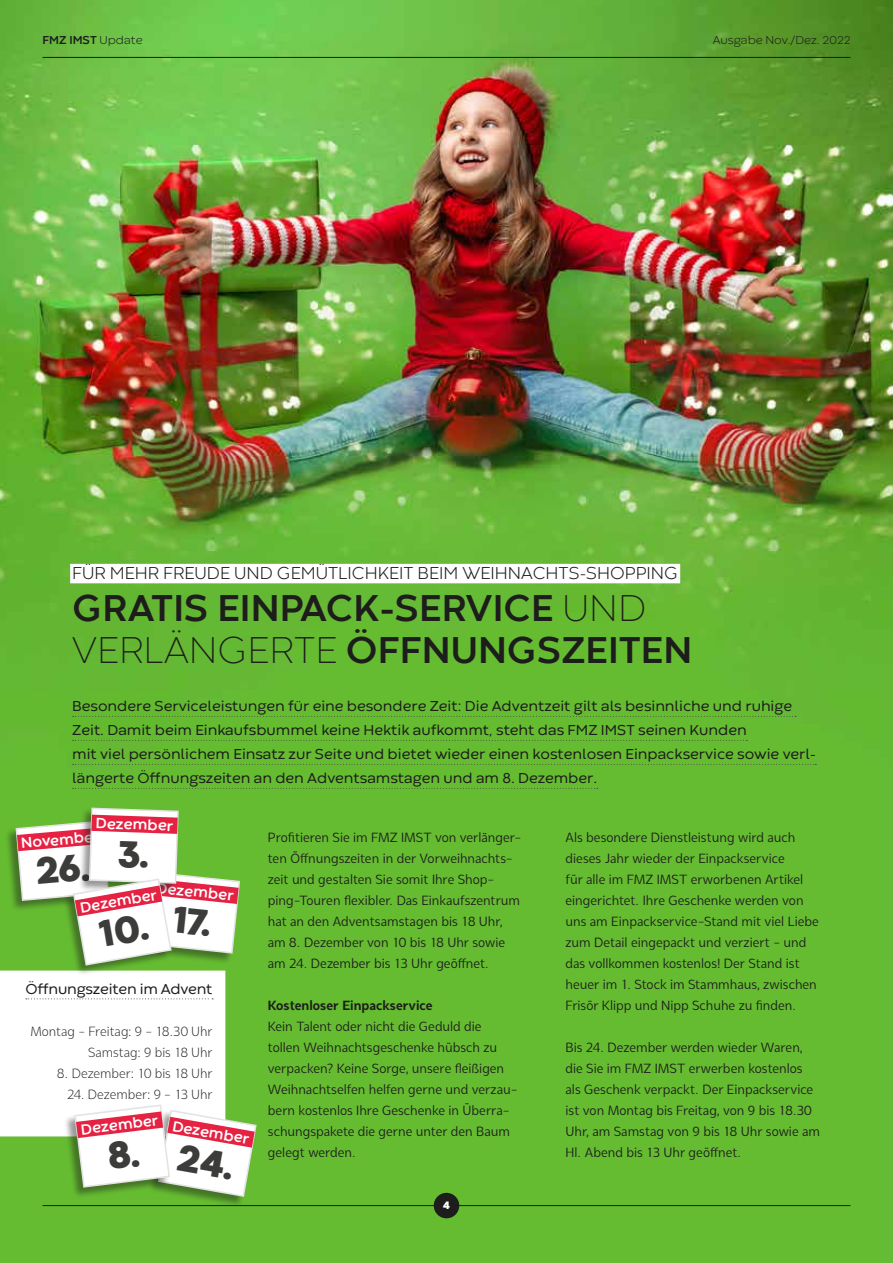
<style>
.page{position:relative;width:893px;height:1263px;background:#fff}
.page>*{position:absolute;margin:0;border:0;box-sizing:border-box;transform-origin:0 0}
.t1{font:700 39px/42px "Codec Warm";color:#1d1d1b}
.t2{font:300 18px "Codec Warm";color:#1d1d1b}
.t3{font:700 15.45px "Codec Warm";color:#fff}
.t4{font:15px/24px "Codec Warm";color:#1d1d1b}
.t5{font:13.5px/21px "Syabil";color:#1d1d1b}
.t6{font:300 13.5px/21px "Syabil";letter-spacing:-.005em;color:#1d1d1b;text-align:right}
.t7{font:700 13.5px "Syabil";color:#1d1d1b}
.t8{font:300 12px "Codec Warm";color:#1d1d1b}
.t9{font:700 12px "Codec Warm";color:#1d1d1b}
.t10{font:700 11.25px "Codec Warm Logo";color:#fff}
.s1{font-weight:300}
.s2{font-weight:200}
</style>
<div class="page">
<img style="left:0;top:0;width:893px;height:1263px">
<div style="left:70px;top:564px;width:610px;height:19px;background:#fff"></div>
<svg style="left:73px;top:716px;width:723px;height:1px"></svg>
<svg style="left:73px;top:740px;width:674px;height:1px"></svg>
<svg style="left:73px;top:764px;width:743px;height:1px"></svg>
<svg style="left:73px;top:788px;width:525px;height:1px"></svg>
<div style="left:148px;top:1110px;width:109px;height:97px;background:#1d1d1b;opacity:.45"></div>
<hr style="left:43px;top:57px;width:807px;height:1px;background:#1d1d1b">
<hr style="left:43px;top:1205px;width:807px;height:1px;background:#1d1d1b">
<div style="left:434px;top:1193px;width:25px;height:25px;background:#1d1d1b;border-radius:50%"></div>
<svg style="left:0;top:807px;width:258px;height:391px"></svg>
<p class="t9" style="left:43px;top:33px;width:102px">FMZ IMST <span class="s1">Update</span></p>
<p class="t8" style="left:713px;top:33px;width:139px">Ausgabe Nov./Dez. 2022</p>
<h2 class="t2" style="left:72px;top:562px;width:607px">FÜR MEHR FREUDE UND GEMÜTLICHKEIT BEIM WEIHNACHTS-SHOPPING</h2>
<h1 class="t1" style="left:72px;top:590px;width:622px">GRATIS EINPACK-SERVICE <span class="s2">UND<br>VERLÄNGERTE</span> ÖFFNUNGSZEITEN</h1>
<p class="t4" style="left:72px;top:695px;width:745px">Besondere Serviceleistungen für eine besondere Zeit: Die Adventzeit gilt als besinnliche und ruhige Zeit. Damit beim Einkaufsbummel keine Hektik aufkommt, steht das FMZ IMST seinen Kunden<br>mit viel persönlichem Einsatz zur Seite und bietet wieder einen kostenlosen Einpackservice sowie verl&shy;längerte Öffnungszeiten an den Adventsamstagen und am 8. Dezember.</p>
<p class="t3" style="left:96px;top:813px;width:79px;rotate:2deg">Dezember</p>
<p class="t3" style="left:20px;top:833px;width:80px;rotate:-5deg">November</p>
<p class="t3" style="left:157px;top:878px;width:79px;rotate:6deg">Dezember</p>
<p class="t3" style="left:79px;top:898px;width:79px;rotate:-10deg">Dezember</p>
<p class="t4" style="left:26px;top:977px;width:189px">Öffnungszeiten im Advent</p>
<p class="t6" style="left:30px;top:1021px;width:184px">Montag - Freitag: 9 - 18.30 Uhr<br>Samstag: 9 bis 18 Uhr</p>
<p class="t6" style="left:57px;top:1063px;width:157px">8. Dezember: 10 bis 18 Uhr</p>
<p class="t6" style="left:67px;top:1084px;width:147px">24. Dezember: 9 - 13 Uhr</p>
<p class="t3" style="left:174px;top:1116px;width:79px;rotate:10deg">Dezember</p>
<p class="t3" style="left:80px;top:1120px;width:79px;rotate:-7deg">Dezember</p>
<p class="t5" style="left:268px;top:827px;width:255px">Profitieren Sie im FMZ IMST von verlänger&shy;ten Öffnungszeiten in der Vorweihnachts&shy;zeit und gestalten Sie somit Ihre Shop&shy;ping-Touren flexibler. Das Einkaufszentrum hat an den Adventsamstagen bis 18 Uhr, am 8. Dezember von 10 bis 18 Uhr sowie am 24. Dezember bis 13 Uhr geöffnet.</p>
<p class="t7" style="left:268px;top:997px;width:166px">Kostenloser Einpackservice</p>
<p class="t5" style="left:268px;top:1016px;width:251px">Kein Talent oder nicht die Geduld die<br>tollen Weihnachtsgeschenke hübsch zu verpacken? Keine Sorge, unsere fleißigen Weihnachtselfen helfen gerne und verzau&shy;bern kostenlos Ihre Geschenke in Überra&shy;schungspakete die gerne unter den Baum gelegt werden.</p>
<p class="t10" style="left:443px;top:1198px;width:9px">4</p>
<p class="t5" style="left:566px;top:827px;width:255px">Als besondere Dienstleistung wird auch dieses Jahr wieder der Einpackservice<br>für alle im FMZ IMST erworbenen Artikel eingerichtet. Ihre Geschenke werden von uns am Einpackservice-Stand mit viel Liebe zum Detail eingepackt und verziert - und das vollkommen kostenlos! Der Stand ist heuer im 1. Stock im Stammhaus, zwischen Frisör Klipp und Nipp Schuhe zu finden.</p>
<p class="t5" style="left:566px;top:1037px;width:256px">Bis 24. Dezember werden wieder Waren, die Sie im FMZ IMST erwerben kostenlos als Geschenk verpackt. Der Einpackservice ist von Montag bis Freitag, von 9 bis 18.30<br>Uhr, am Samstag von 9 bis 18 Uhr sowie am Hl. Abend bis 13 Uhr geöffnet.</p>
</div>
